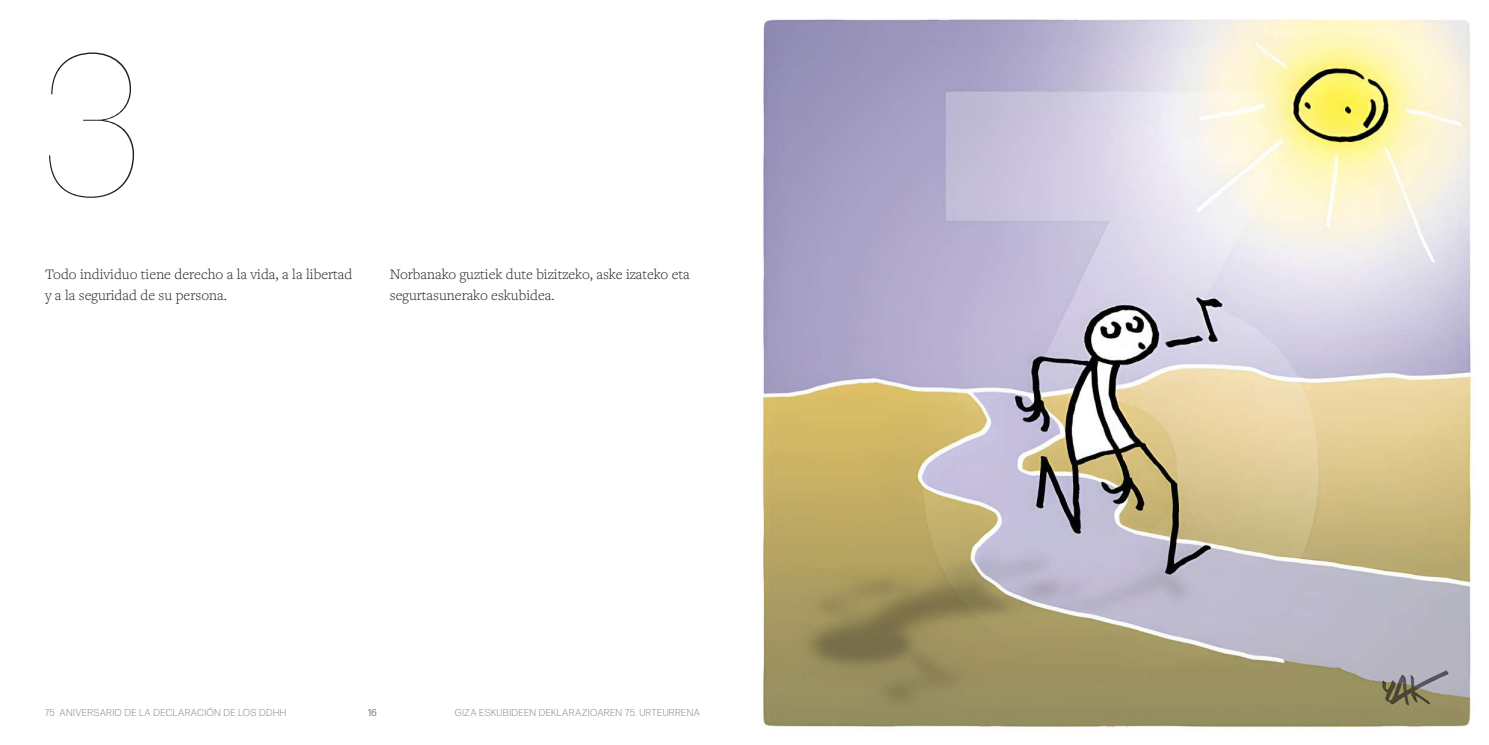
<style>
.page{position:relative;width:1489px;height:745px;background:#fff}
.page>*{position:absolute;margin:0;border:0;box-sizing:border-box;transform-origin:0 0}
.t1{font:100 200px "Forma DJR Banner";color:#231f20}
.t2{font:300 15px/21.2px "Freight Text Pro";color:#231f20}
.t3{font:300 10px "Forma DJR Banner";letter-spacing:.1em;color:#808285}
.t4{font:10px "Forma DJR Banner";color:#808285}
</style>
<div class="page">
<img style="left:762px;top:19px;width:713px;height:709px">
<h1 class="t1" style="left:45px;top:7px;width:96px">3</h1>
<p class="t2" style="left:45px;top:263px;width:309px">Todo individuo tiene derecho a la vida, a la libertad y a la seguridad de su persona.</p>
<p class="t2" style="left:390px;top:263px;width:301px">Norbanako guztiek dute bizitzeko, aske izateko eta segurtasunerako eskubidea.</p>
<p class="t3" style="left:45px;top:706px;width:242px">75 ANIVERSARIO DE LA DECLARACIÓN DE LOS DDHH</p>
<p class="t4" style="left:368px;top:706px;width:10px">16</p>
<p class="t3" style="left:455px;top:706px;width:246px">GIZA ESKUBIDEEN DEKLARAZIOAREN 75. URTEURRENA</p>
</div>
